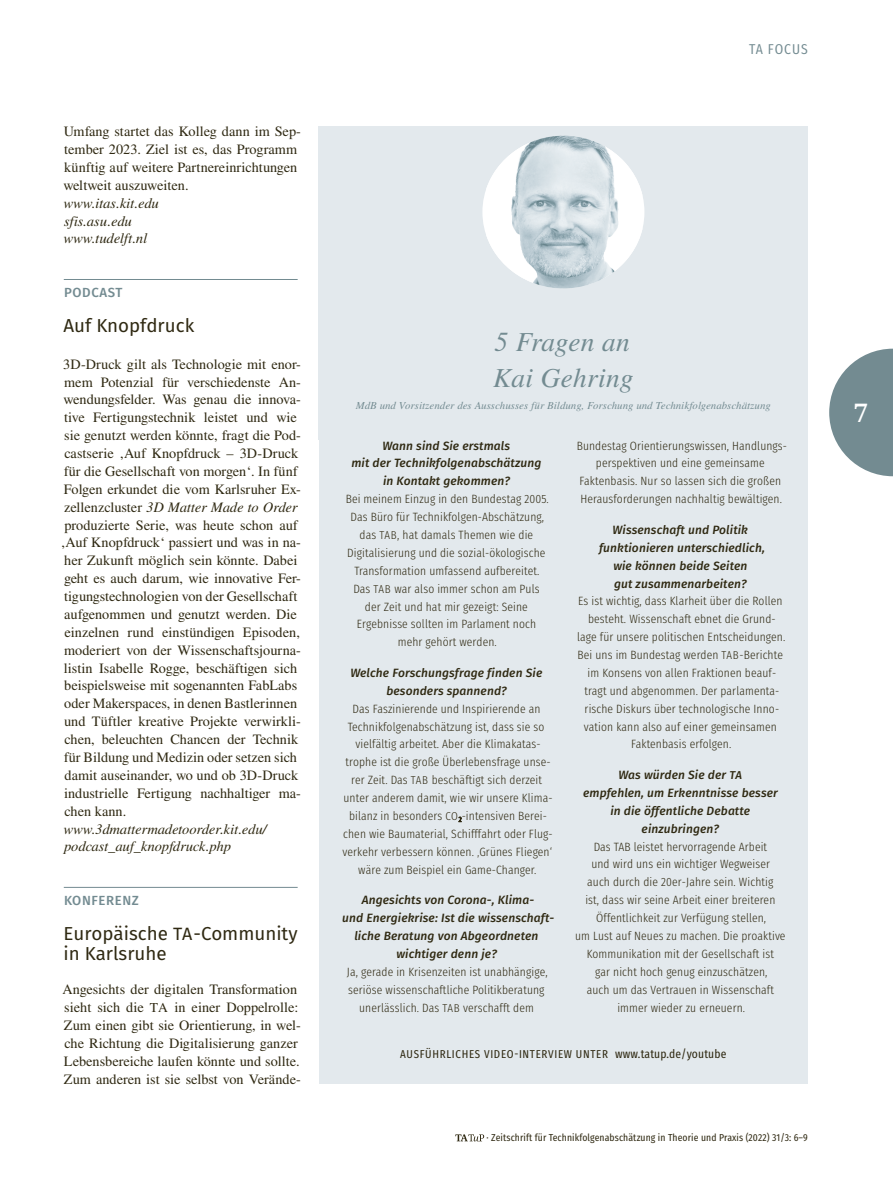
<style>
.page{position:relative;width:893px;height:1191px;background:#fff}
.page>*{position:absolute;margin:0;border:0;box-sizing:border-box;transform-origin:0 0}
._37_0a_TAFocus_Inter{font:italic 27px/35.7px "Nimbus Rom No 9 L";letter-spacing:.015em;color:#738b91}
.t1{font:700 25.5px "Droid Serif";color:#fff}
._35_0b_TAFocus_Ue{font:18.75px/20.2px "Fira Sans";color:#2f2912}
._12_1_GTO{font:14.25px/17.9px "Nimbus Rom No 9 L";letter-spacing:.005em;color:#2f2912}
._12_3_GTO_libue{font:italic 14.25px/17.9px "Nimbus Rom No 9 L";letter-spacing:.005em;color:#2f2912}
.t2{font:14.25px "Fira Sans Condensed";letter-spacing:.065em;color:#738b91}
._35_0a_TAFocus_Topli{font:500 13.2px "Fira Sans";letter-spacing:.045em;color:#738b91}
._37_2_TAFocus_Interv{font:300 12px/17.9px "Fira Sans Condensed";letter-spacing:.01em;color:#2f2912;text-align:center}
._37_1_TAFocus_Interv{font:italic 500 12px/17.9px "Fira Sans";letter-spacing:.01em;color:#2f2912;text-align:center}
._37_2_TAFocus_Interv-2{font:11.4px "Fira Sans Condensed";letter-spacing:.06em;color:#2f2912}
._37_0b_TAFocus_Inter{font:italic 10.5px "Nimbus Rom No 9 L";letter-spacing:.02em;color:#738b91}
.t3{font:10.05px "Fira Sans Condensed";letter-spacing:.01em;color:#2f2912}
.s1{font-style:italic}
.s2{font-size:17.85px}
.s3{font-size:13.5px}
.s4{font-size:11.4px}
.s5{font-size:12px}
</style>
<div class="page">
<hr style="left:64px;top:279px;width:234px;height:1px;background:#738b91">
<hr style="left:64px;top:887px;width:234px;height:1px;background:#738b91">
<div style="left:319px;top:127px;width:489px;height:313px;background:#e3e9ed"></div>
<img style="left:486px;top:136px;width:156px;height:152px">
<div style="left:319px;top:440px;width:244px;height:643px;background:#e3e9ed"></div>
<div style="left:563px;top:440px;width:245px;height:643px;background:#e3e9ed"></div>
<svg style="left:829px;top:349px;width:64px;height:127px"></svg>
<svg style="left:455px;top:1134px;width:29px;height:7px"></svg>
<p class="_12_1_GTO" style="left:63px;top:122px;width:239px">Umfang startet das Kolleg dann im Sep&shy;tember 2023. Ziel ist es, das Programm künftig auf weitere Partnereinrichtungen weltweit auszuweiten.</p>
<p class="_12_3_GTO_libue" style="left:64px;top:194px;width:97px">www.itas.kit.edu sfis.asu.edu www.tudelft.nl</p>
<p class="_35_0a_TAFocus_Topli" style="left:64px;top:282px;width:60px">PODCAST</p>
<p class="_35_0b_TAFocus_Ue" style="left:64px;top:315px;width:132px">Auf Knopfdruck</p>
<p class="_12_1_GTO" style="left:61px;top:354px;width:241px">3D‑Druck gilt als Technologie mit enor&shy;mem Potenzial für verschiedenste An&shy;wendungsfelder. Was genau die innova&shy;tive Fertigungstechnik leistet und wie sie genutzt werden könnte, fragt die Pod&shy;castserie ‚Auf Knopfdruck – 3D‑Druck für die Gesellschaft von morgen‘. In fünf Folgen erkundet die vom Karlsruher Ex&shy;zellenzcluster <span class="s1">3D Matter Made to Order </span>produzierte Serie, was heute schon auf ‚Auf Knopfdruck‘ passiert und was in na&shy;her Zukunft möglich sein könnte. Dabei geht es auch darum, wie innovative Fer&shy;tigungstechnologien von der Gesellschaft aufgenommen und genutzt werden. Die einzelnen rund einstündigen Episoden, moderiert von der Wissenschaftsjourna&shy;listin Isabelle Rogge, beschäftigen sich beispielsweise mit sogenannten FabLabs oder Makerspaces, in denen Bastlerinnen und Tüftler kreative Projekte verwirkli&shy;chen, beleuchten Chancen der Technik für Bildung und Medizin oder setzen sich damit auseinander, wo und ob 3D‑Druck industrielle Fertigung nachhaltiger ma&shy;chen kann.</p>
<p class="_12_3_GTO_libue" style="left:64px;top:820px;width:204px">www.3dmattermadetoorder.kit.edu/ podcast_auf_knopfdruck.php</p>
<p class="_35_0a_TAFocus_Topli" style="left:64px;top:889px;width:76px">KONFERENZ</p>
<p class="_35_0b_TAFocus_Ue" style="left:63px;top:923px;width:236px">Europäische <span class="s2">TA</span>‑Community in Karlsruhe</p>
<p class="_12_1_GTO" style="left:63px;top:980px;width:240px">Angesichts der digitalen Transformation sieht sich die <span class="s3">TA</span> in einer Doppelrolle:<br>Zum einen gibt sie Orientierung, in wel&shy;che Richtung die Digitalisierung ganzer Lebensbereiche laufen könnte und sollte.<br>Zum anderen ist sie selbst von Verände-</p>
<p class="t2" style="left:749px;top:36px;width:60px">TA FOCUS</p>
<p class="_37_0a_TAFocus_Inter" style="left:493px;top:324px;width:142px">5 Fragen an<br>Kai Gehring</p>
<p class="_37_0b_TAFocus_Inter" style="left:356px;top:399px;width:416px">MdB und Vorsitzender des Ausschusses für Bildung, Forschung und Technikfolgenabschätzung</p>
<p class="_37_1_TAFocus_Interv" style="left:351px;top:436px;width:192px">Wann sind Sie erstmals<br>mit der Technikfolgenabschätzung in Kontakt gekommen?</p>
<p class="_37_2_TAFocus_Interv" style="left:346px;top:489px;width:205px">Bei meinem Einzug in den Bundestag 2005.<br>Das Büro für Technikfolgen-Abschätzung, das <span class="s4">TAB</span>, hat damals Themen wie die Digitalisierung und die sozial-ökologische Transformation umfassend aufbereitet.<br>Das <span class="s4">TAB</span> war also immer schon am Puls der Zeit und hat mir gezeigt: Seine Ergebnisse sollten im Parlament noch mehr gehört werden.</p>
<p class="_37_1_TAFocus_Interv" style="left:350px;top:663px;width:193px">Welche Forschungsfrage finden Sie besonders spannend?</p>
<p class="_37_2_TAFocus_Interv" style="left:343px;top:698px;width:212px">Das Faszinierende und Inspirierende an Technikfolgenabschätzung ist, dass sie so vielfältig arbeitet. Aber die Klimakatas&shy;trophe ist die große Überlebensfrage unse&shy;rer Zeit. Das <span class="s4">TAB</span> beschäftigt sich derzeit unter anderem damit, wie wir unsere Klima&shy;bilanz in besonders <span class="s4">CO</span><sub>2</sub>-intensiven Berei&shy;chen wie Baumaterial, Schifffahrt oder Flug&shy;verkehr verbessern können. ‚Grünes Fliegen‘ wäre zum Beispiel ein Game-Changer.</p>
<p class="_37_1_TAFocus_Interv" style="left:342px;top:890px;width:214px">Angesichts von Corona-, Klima-<br>und Energiekrise: Ist die wissenschaft&shy;liche Beratung von Abgeordneten wichtiger denn je?</p>
<p class="_37_2_TAFocus_Interv" style="left:347px;top:961px;width:202px">Ja, gerade in Krisenzeiten ist unabhängige, seriöse wissenschaftliche Politikberatung unerlässlich. Das <span class="s4">TAB</span> verschafft dem</p>
<p class="_37_2_TAFocus_Interv" style="left:577px;top:435px;width:210px">Bundestag Orientierungswissen, Handlungs&shy;perspektiven und eine gemeinsame Faktenbasis. Nur so lassen sich die großen Herausforderungen nachhaltig bewältigen.</p>
<p class="_37_1_TAFocus_Interv" style="left:599px;top:520px;width:167px">Wissenschaft und Politik funktionieren unterschiedlich, wie können beide Seiten<br>gut zusammenarbeiten?</p>
<p class="_37_2_TAFocus_Interv" style="left:577px;top:591px;width:210px">Es ist wichtig, dass Klarheit über die Rollen besteht. Wissenschaft ebnet die Grund&shy;lage für unsere politischen Entscheidungen.<br>Bei uns im Bundestag werden <span class="s4">TAB</span>-Berichte im Konsens von allen Fraktionen beauf&shy;tragt und abgenommen. Der parlamenta&shy;rische Diskurs über technologische Inno&shy;vation kann also auf einer gemeinsamen Faktenbasis erfolgen.</p>
<p class="_37_1_TAFocus_Interv" style="left:583px;top:765px;width:196px">Was würden Sie der <span class="s4">TA<br></span>empfehlen, um Erkenntnisse besser in die öffentliche Debatte einzubringen?</p>
<p class="_37_2_TAFocus_Interv" style="left:575px;top:836px;width:212px">Das TAB leistet hervorragende Arbeit<br>und wird uns ein wichtiger Wegweiser<br>auch durch die 20er-Jahre sein. Wichtig<br>ist, dass wir seine Arbeit einer breiteren Öffentlichkeit zur Verfügung stellen,<br>um Lust auf Neues zu machen. Die proaktive Kommunikation mit der Gesellschaft ist<br>gar nicht hoch genug einzuschätzen,<br>auch um das Vertrauen in Wissenschaft immer wieder zu erneuern.</p>
<p class="_37_2_TAFocus_Interv-2" style="left:400px;top:1043px;width:328px">AUSFÜHRLICHES VIDEO-INTERVIEW UNTER <span class="s5">www.tatup.de/youtube</span></p>
<p class="t3" style="left:487px;top:1128px;width:323px">· Zeitschrift für Technikfolgenabschätzung in Theorie und Praxis (2022) 31/3: 6–9</p>
<h2 class="t1" style="left:854px;top:397px;width:16px">7</h2>
</div>
